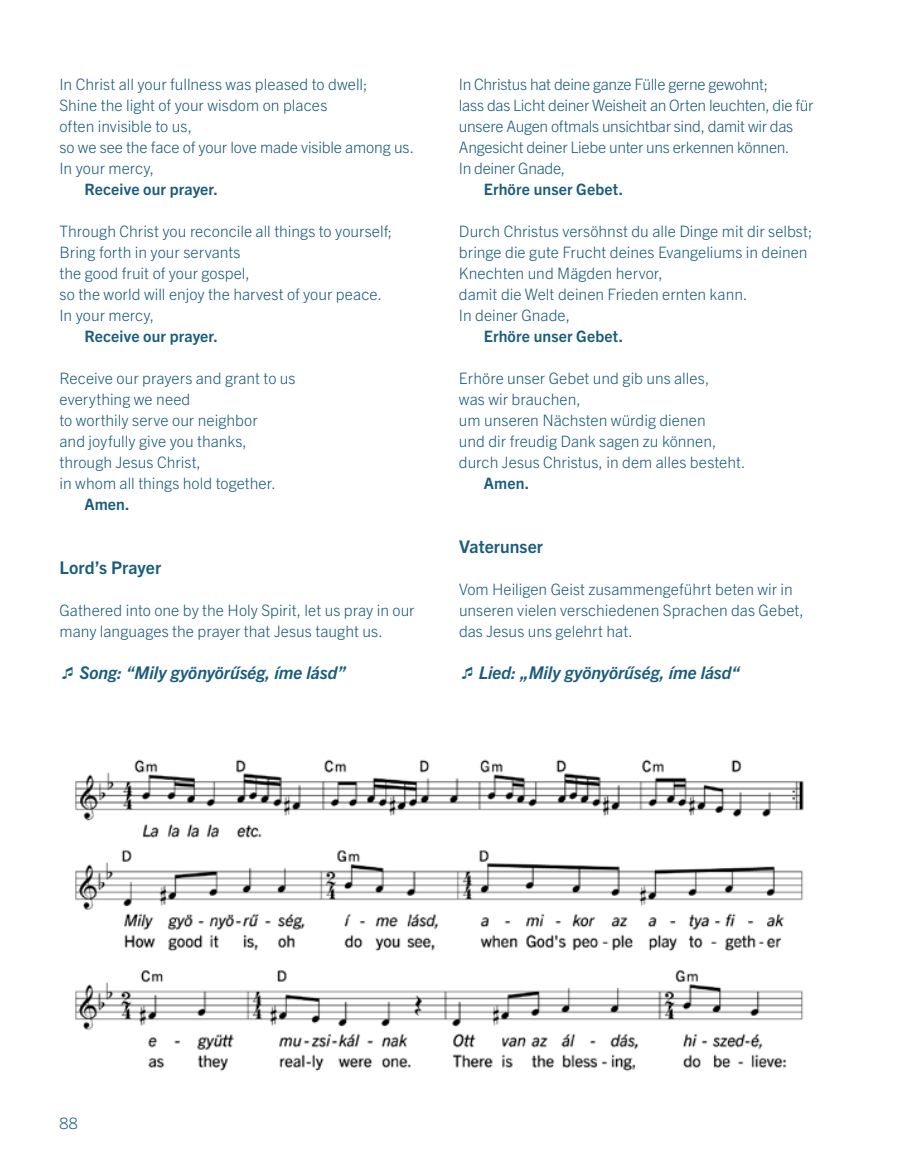
<style>
.page{position:relative;width:918px;height:1166px;background:#fff}
.page>*{position:absolute;margin:0;border:0;box-sizing:border-box;transform-origin:0 0}
.t1{font:italic 700 17.5px "Trade Gothic Next LT Pro";letter-spacing:-.005em;color:#195c7d}
.t2{font:700 17.5px "Trade Gothic Next LT Pro";letter-spacing:.005em;color:#195c7d}
.t3{font:300 15.75px/21px "Trade Gothic Next LT Pro";color:#195c7d}
.t4{font:300 15.75px/21px "Trade Gothic Next LT Pro";letter-spacing:-.02em;color:#195c7d}
.t5{font:700 15.75px "Trade Gothic Next LT Pro";letter-spacing:.01em;color:#195c7d}
</style>
<div class="page">
<img style="left:75px;top:759px;width:729px;height:313px">
<p class="t3" style="left:60px;top:73px;width:356px">In Christ all your fullness was pleased to dwell;<br>Shine the light of your wisdom on places<br>often invisible to us,<br>so we see the face of your love made visible among us.<br>In your mercy,</p>
<p class="t5" style="left:84px;top:179px;width:135px">Receive our prayer.</p>
<p class="t3" style="left:60px;top:220px;width:334px">Through Christ you reconcile all things to yourself; Bring forth in your servants<br>the good fruit of your gospel,<br>so the world will enjoy the harvest of your peace.<br>In your mercy,</p>
<p class="t5" style="left:84px;top:326px;width:135px">Receive our prayer.</p>
<p class="t3" style="left:60px;top:367px;width:238px">Receive our prayers and grant to us everything we need<br>to worthily serve our neighbor<br>and joyfully give you thanks, through Jesus Christ,<br>in whom all things hold together.</p>
<p class="t5" style="left:84px;top:494px;width:47px">Amen.</p>
<p class="t2" style="left:60px;top:555px;width:103px">Lord’s Prayer</p>
<p class="t3" style="left:60px;top:598px;width:357px">Gathered into one by the Holy Spirit, let us pray in our many languages the prayer that Jesus taught us.</p>
<p class="t1" style="left:79px;top:660px;width:268px">Song: “Mily gyönyörűség, íme lásd”</p>
<p class="t4" style="left:459px;top:73px;width:356px">In Christus hat deine ganze Fülle gerne gewohnt;<br>lass das Licht deiner Weisheit an Orten leuchten, die für unsere Augen oftmals unsichtbar sind, damit wir das Angesicht deiner Liebe unter uns erkennen können.<br>In deiner Gnade,</p>
<p class="t5" style="left:484px;top:179px;width:141px">Erhöre unser Gebet.</p>
<p class="t3" style="left:459px;top:220px;width:355px">Durch Christus versöhnst du alle Dinge mit dir selbst; bringe die gute Frucht deines Evangeliums in deinen Knechten und Mägden hervor,<br>damit die Welt deinen Frieden ernten kann.<br>In deiner Gnade,</p>
<p class="t5" style="left:484px;top:326px;width:141px">Erhöre unser Gebet.</p>
<p class="t3" style="left:459px;top:367px;width:288px">Erhöre unser Gebet und gib uns alles,<br>was wir brauchen,<br>um unseren Nächsten würdig dienen<br>und dir freudig Dank sagen zu können, durch Jesus Christus, in dem alles besteht.</p>
<p class="t5" style="left:484px;top:473px;width:47px">Amen.</p>
<p class="t2" style="left:459px;top:534px;width:86px">Vaterunser</p>
<p class="t3" style="left:459px;top:577px;width:346px">Vom Heiligen Geist zusammengeführt beten wir in unseren vielen verschiedenen Sprachen das Gebet, das Jesus uns gelehrt hat.</p>
<p class="t1" style="left:479px;top:660px;width:263px">Lied: „Mily gyönyörűség, íme lásd“</p>
<p class="t3" style="left:60px;top:1111px;width:20px">88</p>
</div>
